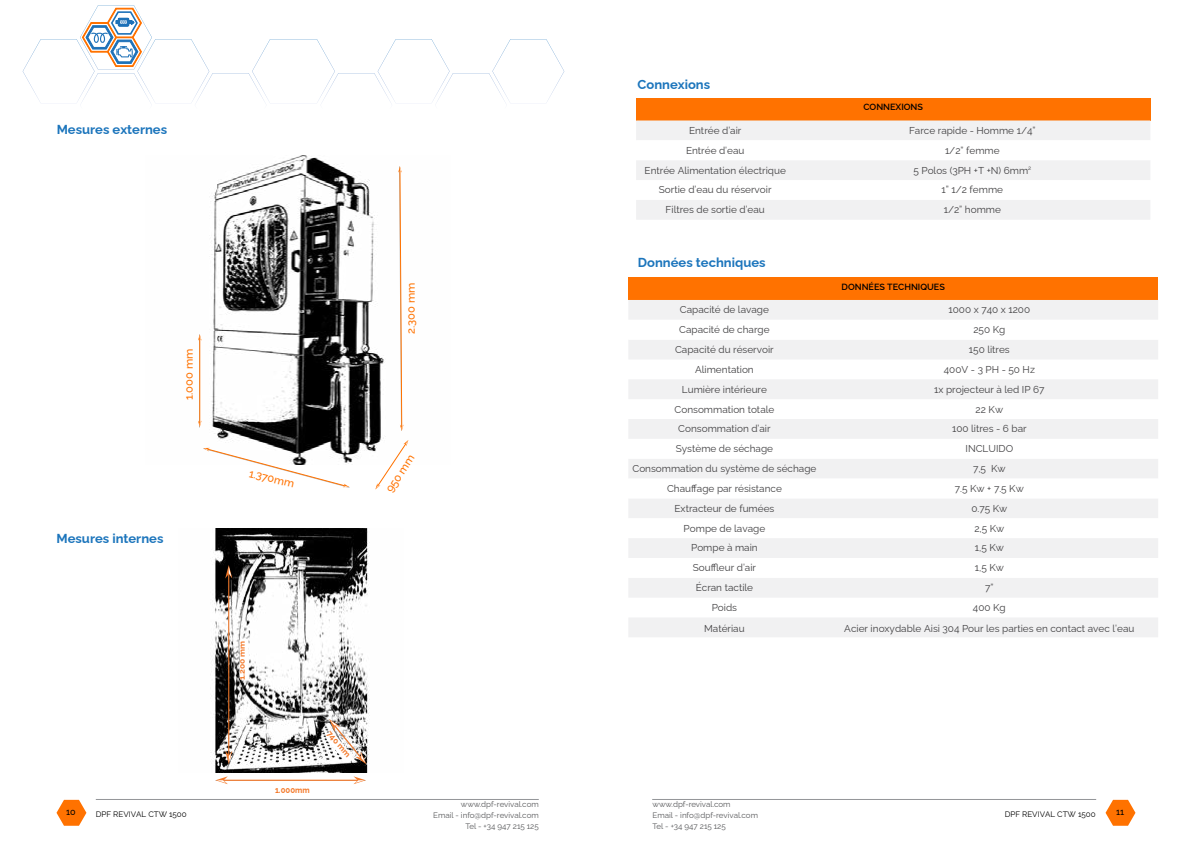
<style>
.page{position:relative;width:1191px;height:842px;background:#fff}
.page>*{position:absolute;margin:0;border:0;box-sizing:border-box;transform-origin:0 0}
.t1{font:700 13px "Raleway";color:#1c75bc}
.t2{font:100 11.1px "Raleway";color:#ff7200}
.t3{font:100 11px "Raleway";color:#ff7200}
.t4{font:10px "Raleway";color:#414042}
.t5{font:600 9px "Raleway";color:#000}
.t6{font:500 9px "Raleway";color:#000}
.t7{font:100 8.6px "Raleway";color:#f47a2b;scale:.91 1}
.t8{font:100 8.1px "Raleway";color:#f47a2b}
.t9{font:8px/11px "Raleway";color:#58595b}
.t10{font:8px "Raleway";color:#000}
.t11{font:100 7.8px "Raleway";color:#f47a2b;scale:1.1 1}
</style>
<div class="page">
<img style="left:198px;top:155px;width:211px;height:308px">
<svg style="left:203px;top:448px;width:146px;height:39px"></svg>
<svg style="left:398px;top:166px;width:5px;height:265px"></svg>
<svg style="left:375px;top:440px;width:33px;height:49px"></svg>
<hr style="left:199px;top:338px;width:1px;height:85px;background:#ff7200">
<svg style="left:198px;top:421px;width:4px;height:6px"></svg>
<svg style="left:198px;top:334px;width:4px;height:7px"></svg>
<img style="left:211px;top:528px;width:159px;height:244px">
<hr style="left:222px;top:780px;width:137px;height:1px;background:#f47a2b">
<svg style="left:215px;top:776px;width:13px;height:8px"></svg>
<svg style="left:353px;top:776px;width:13px;height:8px"></svg>
<hr style="left:228px;top:573px;width:1px;height:183px;background:#f47a2b">
<svg style="left:225px;top:751px;width:7px;height:13px"></svg>
<svg style="left:225px;top:565px;width:7px;height:13px"></svg>
<div style="left:239px;top:638px;width:10px;height:43px;background:#fff;border-radius:3px"></div>
<svg style="left:326px;top:719px;width:40px;height:45px"></svg>
<svg style="left:23px;top:5px;width:541px;height:98px"></svg>
<svg style="left:82px;top:8px;width:59px;height:59px"></svg>
<svg style="left:56px;top:800px;width:30px;height:26px"></svg>
<svg style="left:1105px;top:800px;width:30px;height:26px"></svg>
<hr style="left:96px;top:799px;width:443px;height:1px;background:#939598">
<hr style="left:652px;top:799px;width:444px;height:1px;background:#939598">
<div style="left:628px;top:277px;width:530px;height:23px;background:#ff7200"></div>
<svg style="left:629px;top:300px;width:529px;height:337px;fill:#f1f1f2"></svg>
<svg style="left:629px;top:320px;width:529px;height:258px"></svg>
<div style="left:636px;top:98px;width:514px;height:22px;background:#ff7200"></div>
<div style="left:636px;top:120px;width:514px;height:100px;background:#f1f1f2"></div>
<svg style="left:636px;top:140px;width:514px;height:60px"></svg>
<h1 class="t1" style="left:57px;top:119px;width:112px">Mesures externes</h1>
<p class="t3" style="left:180px;top:400px;width:53px;rotate:-90deg">1.000 mm</p>
<h1 class="t1" style="left:56px;top:528px;width:108px">Mesures internes</h1>
<p class="t2" style="left:251px;top:464px;width:48px;rotate:14deg">1.370mm</p>
<p class="t3" style="left:402px;top:334px;width:53px;rotate:-90deg">2.300 mm</p>
<p class="t3" style="left:381px;top:486px;width:44px;rotate:-57deg">950 mm</p>
<p class="t11" style="left:236px;top:680px;width:37px;rotate:-90deg">1.200 mm</p>
<p class="t7" style="left:275px;top:783px;width:40px">1.000mm</p>
<p class="t8" style="left:334px;top:728px;width:33px;rotate:50deg">740 mm</p>
<h1 class="t1" style="left:637px;top:74px;width:74px">Connexions</h1>
<p class="t5" style="left:863px;top:100px;width:61px">CONNEXIONS</p>
<p class="t4" style="left:689px;top:122px;width:54px">Entrée d’air</p>
<p class="t4" style="left:909px;top:122px;width:128px">Farce rapide - Homme 1/4”</p>
<p class="t4" style="left:686px;top:142px;width:60px">Entrée d’eau</p>
<p class="t4" style="left:945px;top:142px;width:56px">1/2” femme</p>
<p class="t4" style="left:644px;top:162px;width:143px">Entrée Alimentation électrique</p>
<p class="t4" style="left:913px;top:162px;width:119px">5 Polos (3PH +T +N) 6mm<sup>2</sup></p>
<p class="t4" style="left:659px;top:182px;width:114px">Sortie d’eau du réservoir</p>
<p class="t4" style="left:941px;top:182px;width:63px">1” 1/2 femme</p>
<p class="t4" style="left:665px;top:202px;width:101px">Filtres de sortie d’eau</p>
<p class="t4" style="left:943px;top:202px;width:59px">1/2” homme</p>
<h1 class="t1" style="left:638px;top:252px;width:129px">Données techniques</h1>
<p class="t5" style="left:841px;top:279px;width:105px">DONNÉES TECHNIQUES</p>
<p class="t4" style="left:680px;top:302px;width:91px">Capacité de lavage</p>
<p class="t4" style="left:948px;top:302px;width:83px">1000 x 740 x 1200</p>
<p class="t4" style="left:679px;top:322px;width:92px">Capacité de charge</p>
<p class="t4" style="left:973px;top:322px;width:33px">250 Kg</p>
<p class="t4" style="left:675px;top:341px;width:100px">Capacité du réservoir</p>
<p class="t4" style="left:969px;top:341px;width:42px">150 litres</p>
<p class="t4" style="left:695px;top:361px;width:60px">Alimentation</p>
<p class="t4" style="left:943px;top:361px;width:93px">400V - 3 PH - 50 Hz</p>
<p class="t4" style="left:682px;top:381px;width:87px">Lumière intérieure</p>
<p class="t4" style="left:934px;top:381px;width:112px">1x projecteur à led IP 67</p>
<p class="t4" style="left:674px;top:401px;width:101px">Consommation totale</p>
<p class="t4" style="left:975px;top:401px;width:29px">22 Kw</p>
<p class="t4" style="left:678px;top:421px;width:94px">Consommation d’air</p>
<p class="t4" style="left:952px;top:421px;width:76px">100 litres - 6 bar</p>
<p class="t4" style="left:676px;top:441px;width:99px">Système de séchage</p>
<p class="t4" style="left:965px;top:441px;width:49px">INCLUIDO</p>
<p class="t4" style="left:632px;top:461px;width:185px">Consommation du système de séchage</p>
<p class="t4" style="left:973px;top:461px;width:34px">7,5 Kw</p>
<p class="t4" style="left:667px;top:480px;width:116px">Chauffage par résistance</p>
<p class="t4" style="left:955px;top:480px;width:70px">7.5 Kw + 7.5 Kw</p>
<p class="t4" style="left:674px;top:500px;width:101px">Extracteur de fumées</p>
<p class="t4" style="left:971px;top:500px;width:37px">0.75 Kw</p>
<p class="t4" style="left:683px;top:520px;width:83px">Pompe de lavage</p>
<p class="t4" style="left:974px;top:520px;width:32px">2,5 Kw</p>
<p class="t4" style="left:691px;top:540px;width:68px">Pompe à main</p>
<p class="t4" style="left:974px;top:540px;width:31px">1,5 Kw</p>
<p class="t4" style="left:693px;top:560px;width:65px">Souffleur d’air</p>
<p class="t4" style="left:974px;top:560px;width:31px">1,5 Kw</p>
<p class="t4" style="left:696px;top:580px;width:59px">Écran tactile</p>
<p class="t4" style="left:985px;top:580px;width:10px">7”</p>
<p class="t4" style="left:711px;top:599px;width:27px">Poids</p>
<p class="t4" style="left:973px;top:599px;width:34px">400 Kg</p>
<p class="t4" style="left:704px;top:620px;width:42px">Matériau</p>
<p class="t4" style="left:844px;top:620px;width:292px">Acier inoxydable Aisi 304 Pour les parties en contact avec l’eau</p>
<p class="t9" style="left:433px;top:797px;width:107px;text-align:right">www.dpf-revival.com<br>Email - info@dpf-revival.com<br>Tel - +34 947 215 125</p>
<p class="t9" style="left:652px;top:798px;width:107px">www.dpf-revival.com<br>Email - info@dpf-revival.com<br>Tel - +34 947 215 125</p>
<p class="t6" style="left:66px;top:805px;width:11px">10</p>
<p class="t10" style="left:96px;top:807px;width:92px">DPF REVIVAL CTW 1500</p>
<p class="t10" style="left:1004px;top:807px;width:92px">DPF REVIVAL CTW 1500</p>
<p class="t6" style="left:1116px;top:805px;width:10px">11</p>
</div>
